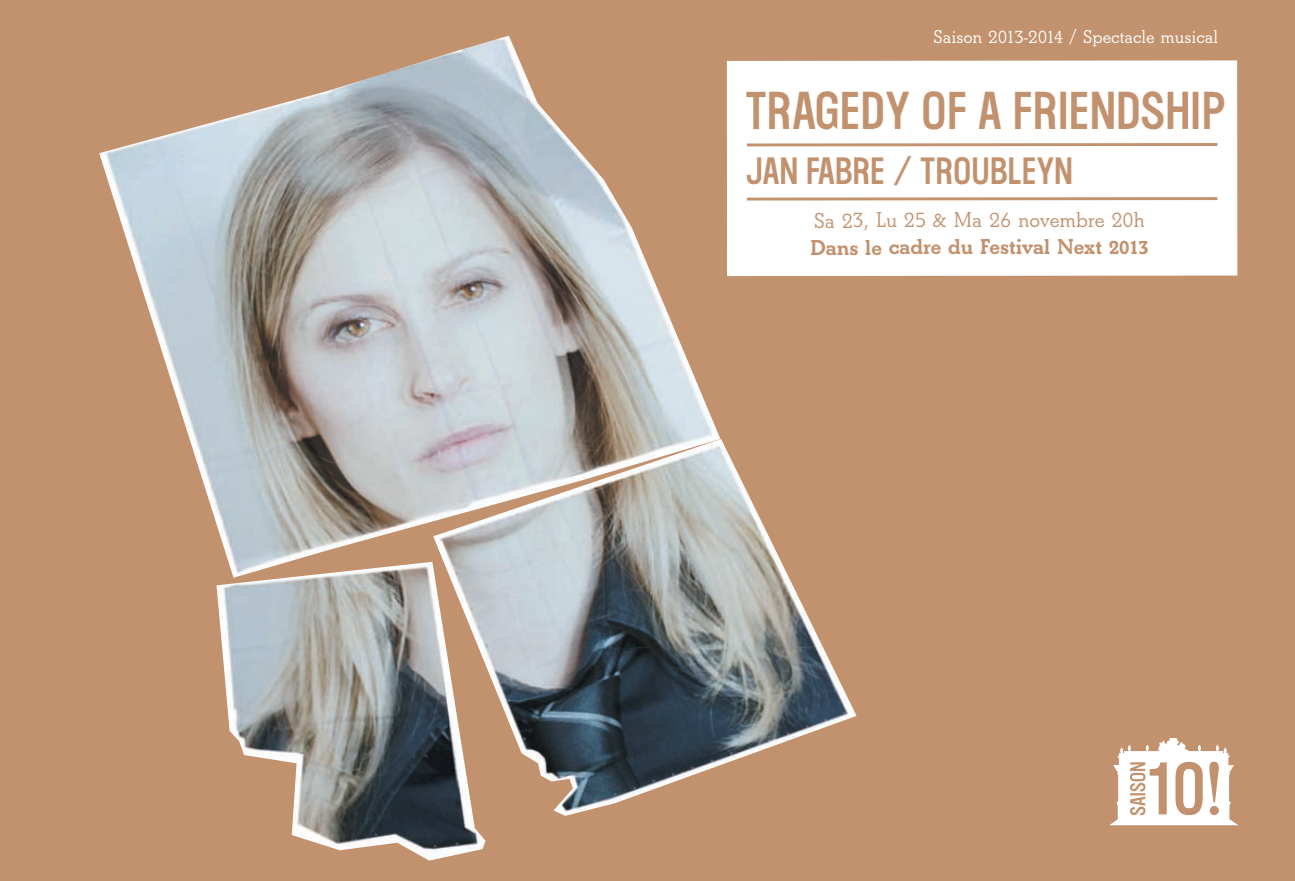
<style>
.page{position:relative;width:1295px;height:881px;background:#fff}
.page>*{position:absolute;margin:0;border:0;box-sizing:border-box;transform-origin:0 0}
.t1{font:47.25px "Washington";letter-spacing:.005em;color:#c2916d}
.t2{font:33.75px "Washington";color:#c2916d}
.t3{font:700 22.5px "Beton T";color:#c2916d}
.t4{font:600 22.5px "Beton T";color:#c2916d}
.t5{font:600 19.35px "Beton T";color:#fff}
</style>
<div class="page">
<div style="left:0;top:0;width:1295px;height:880px;background:#c2916d"></div>
<div style="left:727px;top:60px;width:510px;height:216px;background:#fff"></div>
<hr style="left:747px;top:197px;width:470px;height:3px;background:#c2916d">
<hr style="left:747px;top:143px;width:470px;height:3px;background:#c2916d">
<img style="left:99px;top:36px;width:621px;height:541px">
<img style="left:216px;top:561px;width:269px;height:299px">
<img style="left:433px;top:439px;width:423px;height:376px">
<svg style="left:1109px;top:738px;width:129px;height:86px"></svg>
<p class="t5" style="left:933px;top:25px;width:286px">Saison 2013-2014 / Spectacle musical</p>
<h1 class="t1" style="left:745px;top:85px;width:482px">TRAGEDY OF A FRIENDSHIP</h1>
<h2 class="t2" style="left:746px;top:153px;width:329px">JAN FABRE / TROUBLEYN</h2>
<p class="t4" style="left:814px;top:206px;width:332px">Sa 23, Lu 25 &amp; Ma 26 novembre 20h</p>
<p class="t3" style="left:810px;top:233px;width:340px">Dans le cadre du Festival Next 2013</p>
</div>
